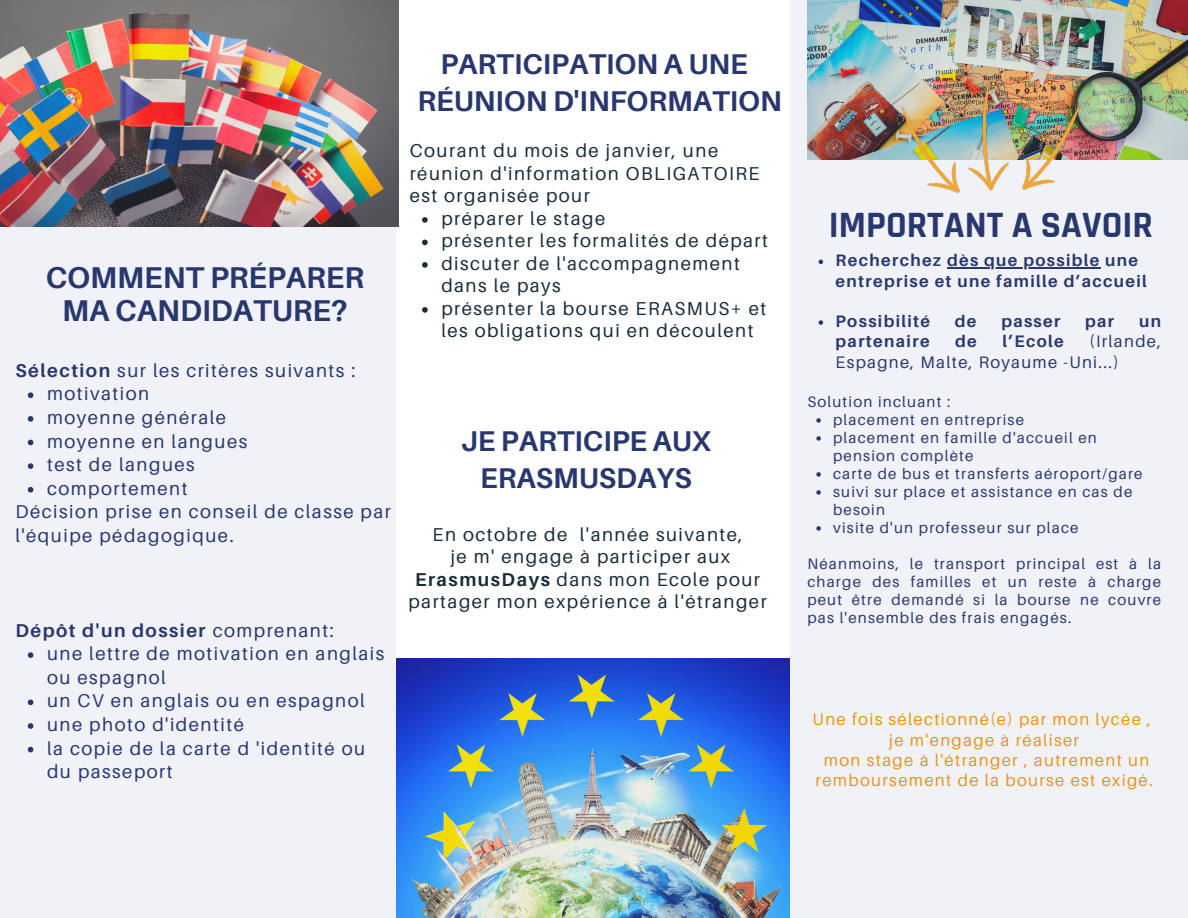
<style>
.page{position:relative;width:1188px;height:918px;background:#f0f2f7}
.page>*{position:absolute;margin:0;border:0;box-sizing:border-box;transform-origin:0 0}
.t1{font:700 37.65px "Rajdhani";color:#29376f}
.t2{font:700 30.15px/32.7px "Aileron";color:#29376f;text-align:center}
.t3{font:700 28.5px/37.2px "Aileron";color:#29376f;text-align:center}
.t4{font:18.6px/22.5px "Aileron";letter-spacing:.08em;color:#1a2d3b}
.t5{font:18.6px/23.7px "Aileron";letter-spacing:.08em;color:#29376f}
.t6{font:700 18.6px "Aileron";letter-spacing:.08em;color:#29376f}
.t7{font:16.65px/20.2px "Aileron";letter-spacing:.08em;color:#e89619;text-align:center}
.t8{font:700 16.65px/20.2px "Aileron";letter-spacing:.08em;color:#29376f}
.t9{font:16.65px/20.2px "Aileron";letter-spacing:.08em;color:#29376f}
.t10{font:15.15px/18px "Aileron";letter-spacing:.08em;color:#29376f}
.s1{font-weight:700}
.s2{font-weight:400}
</style>
<div class="page">
<div style="left:396px;top:0;width:394px;height:918px;background:#fff"></div>
<svg style="left:28px;top:392px;width:5px;height:6px"></svg>
<svg style="left:28px;top:416px;width:5px;height:6px"></svg>
<svg style="left:28px;top:440px;width:5px;height:5px"></svg>
<svg style="left:28px;top:463px;width:5px;height:6px"></svg>
<svg style="left:28px;top:487px;width:5px;height:6px"></svg>
<svg style="left:28px;top:652px;width:5px;height:6px"></svg>
<svg style="left:28px;top:700px;width:5px;height:5px"></svg>
<svg style="left:28px;top:723px;width:5px;height:6px"></svg>
<svg style="left:28px;top:747px;width:5px;height:5px"></svg>
<img style="left:0;top:0;width:398px;height:226px">
<img style="left:807px;top:0;width:381px;height:160px">
<img style="left:396px;top:658px;width:394px;height:260px">
<img style="left:900px;top:79px;width:182px;height:114px">
<svg style="left:422px;top:217px;width:6px;height:6px"></svg>
<svg style="left:422px;top:240px;width:6px;height:5px"></svg>
<svg style="left:422px;top:262px;width:6px;height:6px"></svg>
<svg style="left:422px;top:307px;width:6px;height:6px"></svg>
<svg style="left:819px;top:260px;width:4px;height:4px"></svg>
<hr style="left:947px;top:267px;width:154px;height:2px;background:#29376f">
<svg style="left:819px;top:320px;width:4px;height:5px"></svg>
<svg style="left:816px;top:418px;width:5px;height:5px"></svg>
<svg style="left:816px;top:436px;width:5px;height:5px"></svg>
<svg style="left:816px;top:472px;width:5px;height:5px"></svg>
<svg style="left:816px;top:490px;width:5px;height:5px"></svg>
<svg style="left:816px;top:526px;width:5px;height:5px"></svg>
<p class="t2" style="left:46px;top:261px;width:320px">COMMENT PRÉPARER<br>MA CANDIDATURE?</p>
<p class="t5" style="left:15px;top:358px;width:342px"><span class="s1">Sélection</span> sur les critères suivants :</p>
<p class="t5" style="left:47px;top:382px;width:104px">motivation</p>
<p class="t5" style="left:47px;top:405px;width:181px">moyenne générale</p>
<p class="t5" style="left:47px;top:429px;width:202px">moyenne en langues</p>
<p class="t5" style="left:47px;top:452px;width:149px">test de langues</p>
<p class="t5" style="left:47px;top:476px;width:142px">comportement</p>
<p class="t5" style="left:15px;top:500px;width:377px">Décision prise en conseil de classe par l'équipe pédagogique.</p>
<p class="t6" style="left:15px;top:619px;width:320px">Dépôt d'un dossier <span class="s2">comprenant:</span></p>
<p class="t5" style="left:47px;top:641px;width:339px">une lettre de motivation en anglais ou espagnol</p>
<p class="t5" style="left:47px;top:689px;width:319px">un CV en anglais ou en espagnol</p>
<p class="t5" style="left:47px;top:712px;width:198px">une photo d'identité</p>
<p class="t5" style="left:47px;top:736px;width:320px">la copie de la carte d 'identité ou du passeport</p>
<p class="t3" style="left:418px;top:45px;width:366px">PARTICIPATION A UNE<br>RÉUNION D'INFORMATION</p>
<p class="t4" style="left:410px;top:139px;width:351px">Courant du mois de janvier, une réunion d'information OBLIGATOIRE est organisée pour</p>
<p class="t4" style="left:441px;top:207px;width:166px">préparer le stage</p>
<p class="t4" style="left:441px;top:229px;width:328px">présenter les formalités de départ</p>
<p class="t4" style="left:441px;top:252px;width:300px">discuter de l'accompagnement dans le pays</p>
<p class="t4" style="left:441px;top:297px;width:326px">présenter la bourse ERASMUS+ et les obligations qui en découlent</p>
<p class="t3" style="left:461px;top:422px;width:252px">JE PARTICIPE AUX<br>ERASMUSDAYS</p>
<p class="t4" style="left:433px;top:523px;width:312px">En octobre de l'année suivante,</p>
<p class="t4" style="left:408px;top:545px;width:360px;text-align:center">je m' engage à participer aux<br><span class="s1">ErasmusDays</span> dans mon Ecole pour partager mon expérience à l'étranger</p>
<p class="t1" style="left:829px;top:202px;width:326px">IMPORTANT A SAVOIR</p>
<p class="t8" style="left:836px;top:250px;width:313px">Recherchez dès que possible une entreprise et une famille d’accueil</p>
<p class="t8" style="left:836px;top:311px;width:96px">Possibilité</p>
<p class="t8" style="left:955px;top:311px;width:23px">de</p>
<p class="t8" style="left:1001px;top:311px;width:61px">passer</p>
<p class="t8" style="left:1085px;top:311px;width:31px">par</p>
<p class="t8" style="left:1139px;top:311px;width:23px">un</p>
<p class="t8" style="left:836px;top:331px;width:95px">partenaire</p>
<p class="t8" style="left:955px;top:331px;width:23px">de</p>
<p class="t8" style="left:1003px;top:331px;width:63px">l’Ecole</p>
<p class="t9" style="left:836px;top:331px;width:327px;text-indent:254px">(Irlande,<br>Espagne, Malte, Royaume -Uni...)</p>
<p class="t10" style="left:807px;top:392px;width:145px">Solution incluant :</p>
<p class="t10" style="left:833px;top:410px;width:193px">placement en entreprise</p>
<p class="t10" style="left:833px;top:428px;width:265px">placement en famille d'accueil en pension complète</p>
<p class="t10" style="left:833px;top:464px;width:311px">carte de bus et transferts aéroport/gare</p>
<p class="t10" style="left:833px;top:482px;width:301px">suivi sur place et assistance en cas de besoin</p>
<p class="t10" style="left:833px;top:518px;width:247px">visite d'un professeur sur place</p>
<p class="t10" style="left:807px;top:554px;width:355px;text-align:justify">Néanmoins, le transport principal est à la charge des familles et un reste à charge peut être demandé si la bourse ne couvre pas l'ensemble des frais engagés.</p>
<p class="t7" style="left:813px;top:709px;width:340px">Une fois sélectionné(e) par mon lycée ,</p>
<p class="t7" style="left:889px;top:729px;width:191px">je m'engage à réaliser</p>
<p class="t7" style="left:816px;top:750px;width:339px">mon stage à l'étranger , autrement un remboursement de la bourse est exigé.</p>
</div>
